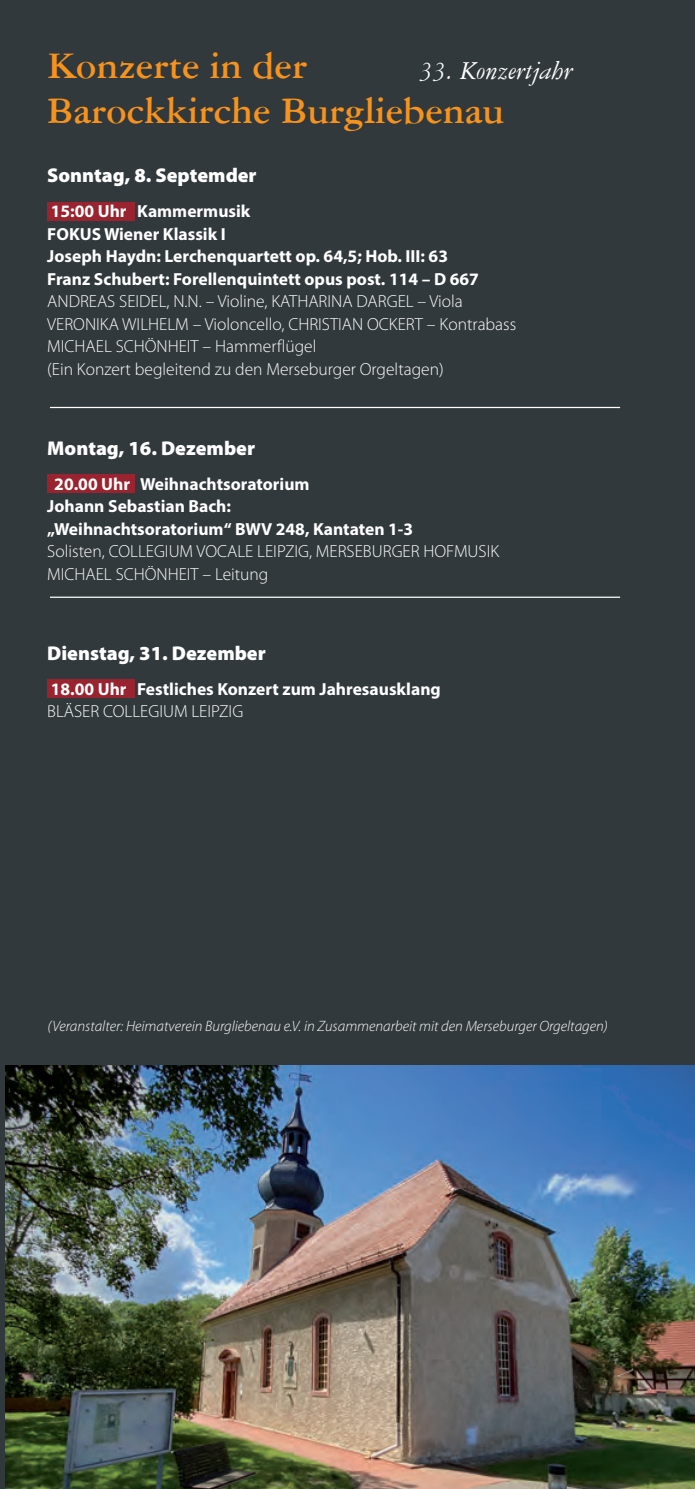
<style>
.page{position:relative;width:695px;height:1489px;background:#fff}
.page>*{position:absolute;margin:0;border:0;box-sizing:border-box;transform-origin:0 0}
.t1{font:700 40px/45px "American Garamond BT";color:#f7931d}
.t2{font:italic 27.5px "American Garamond BT";color:#fff}
.t3{font:900 20px "Myriad Pro";color:#fff}
.t4{font:300 17.5px/22.5px "Myriad Pro";color:#fff}
.t5{font:700 17.5px/22.5px "Myriad Pro";color:#fff}
.t6{font:italic 300 15px "Myriad Pro";color:#fff}
</style>
<div class="page">
<div style="left:0;top:0;width:694px;height:1488px;background:#32393c"></div>
<img style="left:5px;top:1065px;width:689px;height:423px">
<hr style="left:50px;top:407px;width:570px;height:1px;background:#fff">
<hr style="left:50px;top:596px;width:570px;height:2px;background:#fff">
<div style="left:47px;top:202px;width:87px;height:19px;background:#99242f"></div>
<div style="left:47px;top:474px;width:87px;height:19px;background:#99242f"></div>
<div style="left:47px;top:679px;width:87px;height:19px;background:#99242f"></div>
<h1 class="t1" style="left:47px;top:42px;width:458px">Konzerte in der<br>Barockkirche Burgliebenau</h1>
<h2 class="t2" style="left:419px;top:54px;width:155px">33. Konzertjahr</h2>
<p class="t3" style="left:47px;top:162px;width:211px">Sonntag, 8. Septemder</p>
<p class="t5" style="left:47px;top:199px;width:433px">15:00 Uhr Kammermusik<br>FOKUS Wiener Klassik I<br>Joseph Haydn: Lerchenquartett op. 64,5; Hob. III: 63<br>Franz Schubert: Forellenquintett opus post. 114 – D 667</p>
<p class="t4" style="left:47px;top:290px;width:470px">ANDREAS SEIDEL, N.N. – Violine, KATHARINA DARGEL – Viola VERONIKA WILHELM – Violoncello, CHRISTIAN OCKERT – Kontrabass MICHAEL SCHÖNHEIT – Hammerflügel<br>(Ein Konzert begleitend zu den Merseburger Orgeltagen)</p>
<p class="t3" style="left:47px;top:434px;width:209px">Montag, 16. Dezember</p>
<p class="t5" style="left:47px;top:472px;width:367px;text-indent:7px">20.00 Uhr Weihnachtsoratorium<br>Johann Sebastian Bach: „Weihnachtsoratorium“ BWV 248, Kantaten 1-3</p>
<p class="t4" style="left:47px;top:540px;width:453px">Solisten, COLLEGIUM VOCALE LEIPZIG, MERSEBURGER HOFMUSIK<br>MICHAEL SCHÖNHEIT – Leitung</p>
<p class="t3" style="left:47px;top:639px;width:220px">Dienstag, 31. Dezember</p>
<p class="t5" style="left:51px;top:677px;width:391px">18.00 Uhr Festliches Konzert zum Jahresausklang</p>
<p class="t4" style="left:47px;top:700px;width:197px">BLÄSER COLLEGIUM LEIPZIG</p>
<p class="t6" style="left:48px;top:1017px;width:561px">(Veranstalter: Heimatverein Burgliebenau e.V. in Zusammenarbeit mit den Merseburger Orgeltagen)</p>
</div>
